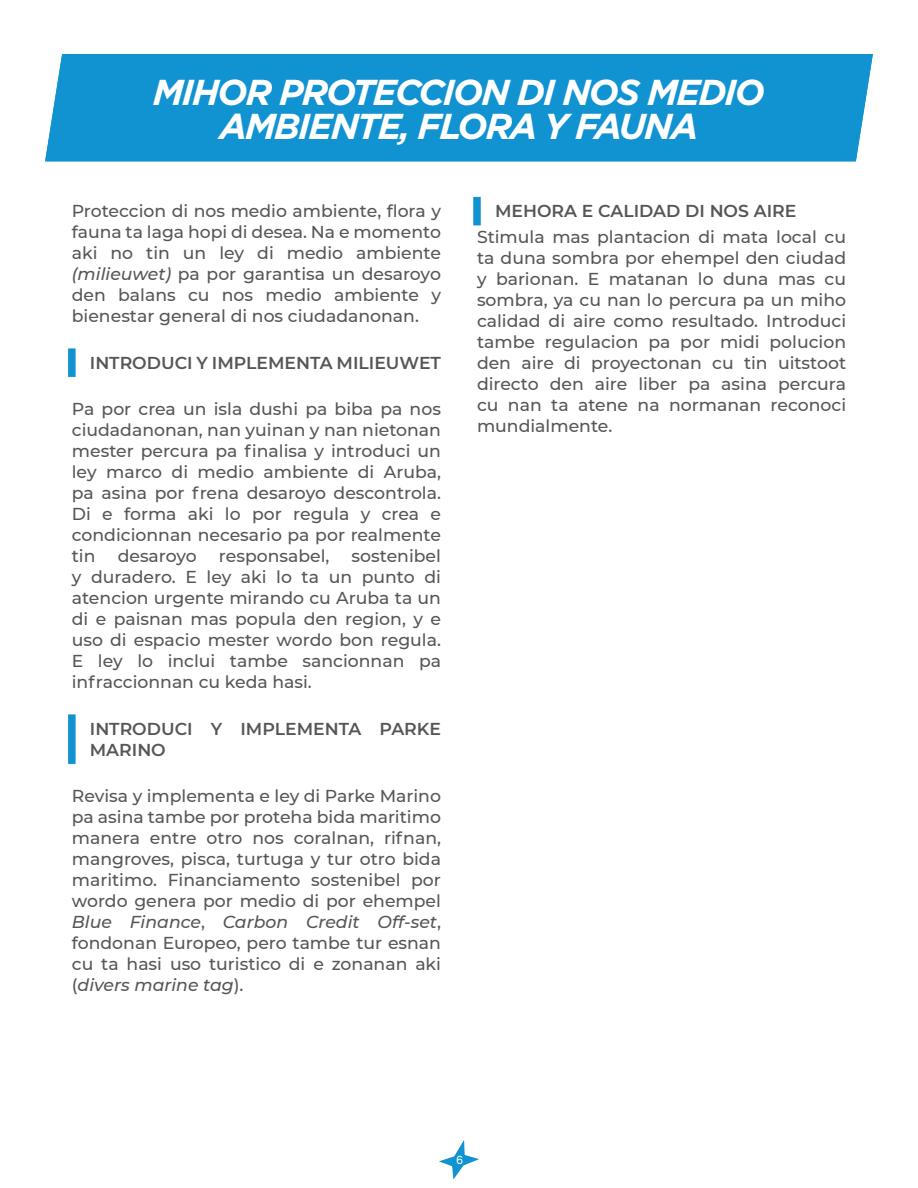
<style>
.page{position:relative;width:918px;height:1188px;background:#fff}
.page>*{position:absolute;margin:0;border:0;box-sizing:border-box;transform-origin:0 0}
.t1{font:italic 700 36px/34.5px "Gotham";letter-spacing:-.05em;color:#fff;text-align:center}
.t2{font:500 17.25px/21px "Montserrat";color:#565658;text-align:justify}
.SubTitles{font:600 17.25px/21px "Montserrat";color:#565658}
.t3{font:11.7px "Helvetica Neue LT Std";color:#fff}
.s1{font-style:italic}
</style>
<div class="page">
<svg style="left:439px;top:1140px;width:40px;height:40px"></svg>
<div style="left:68px;top:352px;width:8px;height:21px;background:#1193d1"></div>
<div style="left:68px;top:718px;width:8px;height:42px;background:#1193d1"></div>
<div style="left:473px;top:201px;width:8px;height:21px;background:#1193d1"></div>
<div style="left:45px;top:54px;width:828px;height:107px;background:#1193d1"></div>
<div style="left:93px;top:76px;width:8px;height:71px;background:#1193d1"></div>
<p class="t1" style="left:153px;top:75px;width:614px">MIHOR PROTECCION DI NOS MEDIO<br>AMBIENTE, FLORA Y FAUNA</p>
<p class="t2" style="left:72px;top:200px;width:371px">Proteccion di nos medio ambiente, flora y fauna ta laga hopi di desea. Na e momento aki no tin un ley di medio ambiente <span class="s1">(milieuwet)</span> pa por garantisa un desaroyo den balans cu nos medio ambiente y bienestar general di nos ciudadanonan.</p>
<p class="SubTitles" style="left:90px;top:351px;width:353px">INTRODUCI Y IMPLEMENTA MILIEUWET</p>
<p class="t2" style="left:72px;top:398px;width:371px">Pa por crea un isla dushi pa biba pa nos ciudadanonan, nan yuinan y nan nietonan mester percura pa finalisa y introduci un ley marco di medio ambiente di Aruba, pa asina por frena desaroyo descontrola.<br>Di e forma aki lo por regula y crea e condicionnan necesario pa por realmente tin</p>
<p class="t2" style="left:72px;top:545px;width:371px;text-indent:280px">sostenibel y duradero. E ley aki lo ta un punto di atencion urgente mirando cu Aruba ta un di e paisnan mas popula den region, y e uso di espacio mester wordo bon regula.<br>E ley lo inclui tambe sancionnan pa infraccionnan cu keda hasi.</p>
<p class="SubTitles" style="left:90px;top:717px;width:353px">INTRODUCI Y IMPLEMENTA PARKE<br>MARINO</p>
<p class="t2" style="left:72px;top:785px;width:371px">Revisa y implementa e ley di Parke Marino pa asina tambe por proteha bida maritimo manera entre otro nos coralnan, rifnan, mangroves, pisca, turtuga y tur otro bida maritimo. Financiamento sostenibel por wordo genera por medio di por ehempel <span class="s1">Blue Finance</span>, <span class="s1">Carbon Credit Off-set</span>, fondonan Europeo, pero tambe tur esnan cu ta hasi uso turistico di e zonanan aki (<span class="s1">divers marine tag</span>).</p>
<p class="t2" style="left:118px;top:545px;width:81px">desaroyo</p>
<p class="t2" style="left:219px;top:545px;width:112px">responsabel,</p>
<p class="SubTitles" style="left:495px;top:200px;width:303px">MEHORA E CALIDAD DI NOS AIRE</p>
<p class="t2" style="left:477px;top:226px;width:371px">Stimula mas plantacion di mata local cu ta duna sombra por ehempel den ciudad y barionan. E matanan lo duna mas cu sombra, ya cu nan lo percura pa un miho calidad di aire como resultado. Introduci tambe regulacion pa por midi polucion den aire di proyectonan cu tin uitstoot directo den aire liber pa asina percura cu nan ta atene na normanan reconoci mundialmente.</p>
<p class="t3" style="left:456px;top:1153px;width:8px">6</p>
</div>
